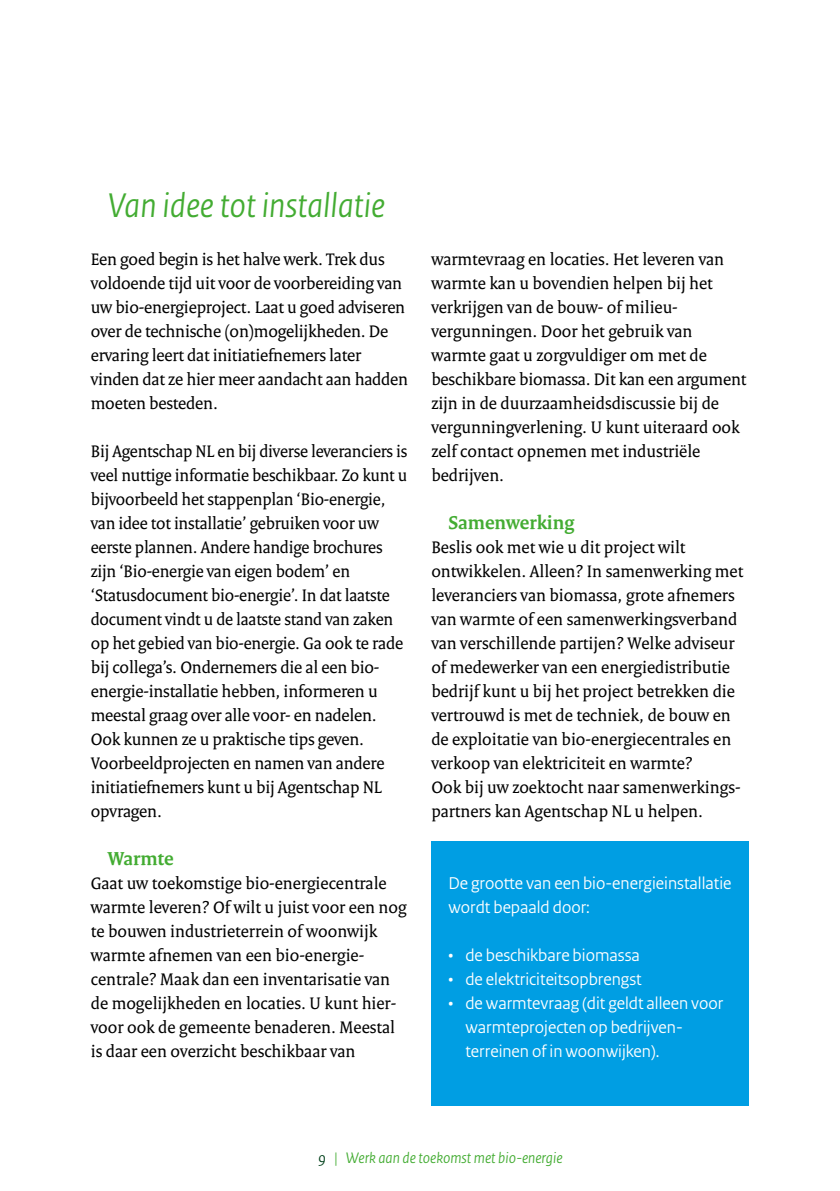
<style>
.page{position:relative;width:840px;height:1191px;background:#fff}
.page>*{position:absolute;margin:0;border:0;box-sizing:border-box;transform-origin:0 0}
.t1{font:italic 36px "Rijksoverheid Sans";color:#43ac32}
.t2{font:700 20px "Rijksoverheid Serif";color:#43ac32}
.t3{font:18px/24px "Rijksoverheid Serif";color:#000}
.t4{font:18px/24px "Rijksoverheid Sans";color:#fff}
.t5{font:italic 16px "Rijksoverheid Sans";color:#43ac32}
.s1{color:#00401a}
</style>
<div class="page">
<div style="left:431px;top:841px;width:317px;height:264px;background:#009ee3"></div>
<h1 class="t1" style="left:108px;top:185px;width:278px">Van idee tot installatie</h1>
<p class="t3" style="left:91px;top:247px;width:319px">Een goed begin is het halve werk. Trek dus voldoende tijd uit voor de voorbereiding van uw bio-energieproject. Laat u goed adviseren over de technische (on)mogelijkheden. De ervaring leert dat initiatiefnemers later vinden dat ze hier meer aandacht aan hadden moeten besteden.</p>
<p class="t3" style="left:91px;top:439px;width:318px">Bij Agentschap NL en bij diverse leveranciers is veel nuttige informatie beschikbaar. Zo kunt u bijvoorbeeld het stappenplan ‘Bio-energie, van idee tot installatie’ gebruiken voor uw eerste plannen. Andere handige brochures zijn ‘Bio-energie van eigen bodem’ en ‘Statusdocument bio-energie’. In dat laatste document vindt u de laatste stand van zaken op het gebied van bio-energie. Ga ook te rade bij collega’s. Ondernemers die al een bio&shy;energie-installatie hebben, informeren u meestal graag over alle voor- en nadelen.<br>Ook kunnen ze u praktische tips geven.<br>Voorbeeldprojecten en namen van andere initiatiefnemers kunt u bij Agentschap NL opvragen.</p>
<p class="t2" style="left:108px;top:846px;width:67px">Warmte</p>
<p class="t3" style="left:91px;top:871px;width:317px">Gaat uw toekomstige bio-energiecentrale warmte leveren? Of wilt u juist voor een nog te bouwen industrieterrein of woonwijk warmte afnemen van een bio-energie&shy;centrale? Maak dan een inventarisatie van de mogelijkheden en locaties. U kunt hier&shy;voor ook de gemeente benaderen. Meestal is daar een overzicht beschikbaar van</p>
<p class="t3" style="left:431px;top:247px;width:316px">warmtevraag en locaties. Het leveren van warmte kan u bovendien helpen bij het verkrijgen van de bouw- of milieu&shy;vergunningen. Door het gebruik van warmte gaat u zorgvuldiger om met de beschikbare biomassa. Dit kan een argument zijn in de duurzaamheidsdiscussie bij de vergunningverlening. U kunt uiteraard ook zelf contact opnemen met industriële bedrijven.</p>
<p class="t2" style="left:448px;top:510px;width:127px">Samenwerking</p>
<p class="t3" style="left:431px;top:535px;width:313px">Beslis ook met wie u dit project wilt ontwikkelen. Alleen? In samenwerking met leveranciers van biomassa, grote afnemers van warmte of een samenwerkingsverband van verschillende partijen? Welke adviseur of medewerker van een energiedistributie bedrijf kunt u bij het project betrekken die vertrouwd is met de techniek, de bouw en de exploitatie van bio-energiecentrales en verkoop van elektriciteit en warmte?<br>Ook bij uw zoektocht naar samenwerkings&shy;partners kan Agentschap NL u helpen.</p>
<p class="t4" style="left:448px;top:871px;width:284px">De grootte van een bio-energieinstallatie wordt bepaald door:</p>
<p class="t4" style="left:448px;top:943px;width:193px">• de beschikbare biomassa</p>
<p class="t4" style="left:448px;top:967px;width:195px">• de elektriciteitsopbrengst</p>
<p class="t4" style="left:465px;top:991px;width:259px;text-indent:-17px">• de warmtevraag (dit geldt alleen voor warmteprojecten op bedrijven&shy;terreinen of in woonwijken).</p>
<p class="t5" style="left:317px;top:1149px;width:246px"><span class="s1">9</span> | Werk aan de toekomst met bio-energie</p>
</div>
